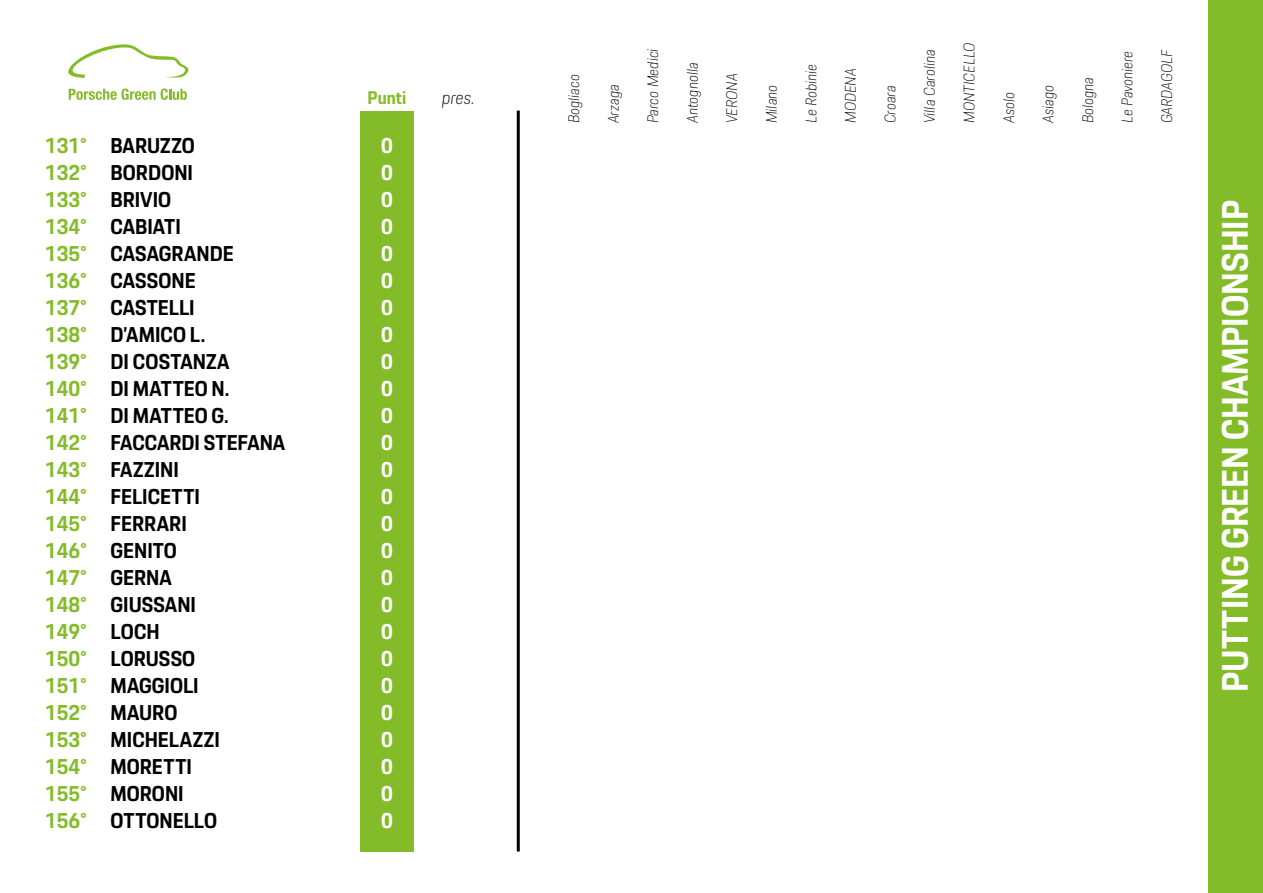
<style>
.page{position:relative;width:1263px;height:893px;background:#fff}
.page>*{position:absolute;margin:0;border:0;box-sizing:border-box;transform-origin:0 0}
.t1{font:700 36px "Porsche Next";color:#fff}
.t2{font:700 21px "Porsche Next";color:#000}
.t3{font:700 21px "Porsche Next";color:#84bc29}
.t4{font:700 21px "Porsche Next";color:#fff}
.t5{font:700 18px "Porsche Next";letter-spacing:.005em;color:#84bc29}
.t6{font:italic 100 18px "Porsche Next";color:#000}
.t7{font:italic 100 15px "Porsche Next";color:#000}
</style>
<div class="page">
<svg style="left:69px;top:89px;width:118px;height:11px"></svg>
<svg style="left:68px;top:44px;width:121px;height:34px"></svg>
<div style="left:360px;top:111px;width:54px;height:740px;background:#84bc29"></div>
<hr style="left:517px;top:111px;width:3px;height:740px;background:#000">
<div style="left:1209px;top:0;width:54px;height:893px;background:#84bc29"></div>
<p class="t3" style="left:45px;top:132px;width:44px">131°</p>
<p class="t3" style="left:45px;top:159px;width:44px">132°</p>
<p class="t3" style="left:45px;top:186px;width:44px">133°</p>
<p class="t3" style="left:45px;top:213px;width:44px">134°</p>
<p class="t3" style="left:45px;top:240px;width:44px">135°</p>
<p class="t3" style="left:45px;top:267px;width:44px">136°</p>
<p class="t3" style="left:45px;top:294px;width:44px">137°</p>
<p class="t3" style="left:45px;top:321px;width:44px">138°</p>
<p class="t3" style="left:45px;top:348px;width:44px">139°</p>
<p class="t3" style="left:45px;top:375px;width:44px">140°</p>
<p class="t3" style="left:45px;top:402px;width:44px">141°</p>
<p class="t3" style="left:45px;top:429px;width:44px">142°</p>
<p class="t3" style="left:45px;top:456px;width:44px">143°</p>
<p class="t3" style="left:45px;top:483px;width:44px">144°</p>
<p class="t3" style="left:45px;top:510px;width:44px">145°</p>
<p class="t3" style="left:45px;top:537px;width:44px">146°</p>
<p class="t3" style="left:45px;top:564px;width:44px">147°</p>
<p class="t3" style="left:45px;top:591px;width:44px">148°</p>
<p class="t3" style="left:45px;top:618px;width:44px">149°</p>
<p class="t3" style="left:45px;top:645px;width:44px">150°</p>
<p class="t3" style="left:45px;top:672px;width:44px">151°</p>
<p class="t3" style="left:45px;top:699px;width:44px">152°</p>
<p class="t3" style="left:45px;top:726px;width:44px">153°</p>
<p class="t3" style="left:45px;top:753px;width:44px">154°</p>
<p class="t3" style="left:45px;top:780px;width:44px">155°</p>
<p class="t3" style="left:45px;top:807px;width:44px">156°</p>
<p class="t2" style="left:111px;top:132px;width:86px">BARUZZO</p>
<p class="t2" style="left:111px;top:159px;width:84px">BORDONI</p>
<p class="t2" style="left:111px;top:186px;width:62px">BRIVIO</p>
<p class="t2" style="left:111px;top:213px;width:72px">CABIATI</p>
<p class="t2" style="left:111px;top:240px;width:125px">CASAGRANDE</p>
<p class="t2" style="left:111px;top:267px;width:87px">CASSONE</p>
<p class="t2" style="left:111px;top:294px;width:86px">CASTELLI</p>
<p class="t2" style="left:111px;top:321px;width:96px">D’AMICO L.</p>
<p class="t2" style="left:111px;top:348px;width:120px">DI COSTANZA</p>
<p class="t2" style="left:111px;top:375px;width:120px">DI MATTEO N.</p>
<p class="t2" style="left:111px;top:402px;width:120px">DI MATTEO G.</p>
<p class="t2" style="left:111px;top:429px;width:176px">FACCARDI STEFANA</p>
<p class="t2" style="left:111px;top:456px;width:70px">FAZZINI</p>
<p class="t2" style="left:111px;top:483px;width:91px">FELICETTI</p>
<p class="t2" style="left:111px;top:510px;width:78px">FERRARI</p>
<p class="t2" style="left:111px;top:537px;width:68px">GENITO</p>
<p class="t2" style="left:111px;top:564px;width:63px">GERNA</p>
<p class="t2" style="left:111px;top:591px;width:87px">GIUSSANI</p>
<p class="t2" style="left:111px;top:618px;width:51px">LOCH</p>
<p class="t2" style="left:111px;top:645px;width:86px">LORUSSO</p>
<p class="t2" style="left:111px;top:672px;width:90px">MAGGIOLI</p>
<p class="t2" style="left:111px;top:699px;width:68px">MAURO</p>
<p class="t2" style="left:111px;top:726px;width:111px">MICHELAZZI</p>
<p class="t2" style="left:111px;top:753px;width:83px">MORETTI</p>
<p class="t2" style="left:111px;top:780px;width:75px">MORONI</p>
<p class="t2" style="left:111px;top:807px;width:108px">OTTONELLO</p>
<p class="t5" style="left:368px;top:86px;width:40px">Punti</p>
<p class="t6" style="left:442px;top:86px;width:34px">pres.</p>
<p class="t4" style="left:381px;top:132px;width:13px">0</p>
<p class="t4" style="left:381px;top:159px;width:13px">0</p>
<p class="t4" style="left:381px;top:186px;width:13px">0</p>
<p class="t4" style="left:381px;top:213px;width:13px">0</p>
<p class="t4" style="left:381px;top:240px;width:13px">0</p>
<p class="t4" style="left:381px;top:267px;width:13px">0</p>
<p class="t4" style="left:381px;top:294px;width:13px">0</p>
<p class="t4" style="left:381px;top:321px;width:13px">0</p>
<p class="t4" style="left:381px;top:348px;width:13px">0</p>
<p class="t4" style="left:381px;top:375px;width:13px">0</p>
<p class="t4" style="left:381px;top:402px;width:13px">0</p>
<p class="t4" style="left:381px;top:429px;width:13px">0</p>
<p class="t4" style="left:381px;top:456px;width:13px">0</p>
<p class="t4" style="left:381px;top:483px;width:13px">0</p>
<p class="t4" style="left:381px;top:510px;width:13px">0</p>
<p class="t4" style="left:381px;top:537px;width:13px">0</p>
<p class="t4" style="left:381px;top:564px;width:13px">0</p>
<p class="t4" style="left:381px;top:591px;width:13px">0</p>
<p class="t4" style="left:381px;top:618px;width:13px">0</p>
<p class="t4" style="left:381px;top:645px;width:13px">0</p>
<p class="t4" style="left:381px;top:672px;width:13px">0</p>
<p class="t4" style="left:381px;top:699px;width:13px">0</p>
<p class="t4" style="left:381px;top:726px;width:13px">0</p>
<p class="t4" style="left:381px;top:753px;width:13px">0</p>
<p class="t4" style="left:381px;top:780px;width:13px">0</p>
<p class="t4" style="left:381px;top:807px;width:13px">0</p>
<p class="t7" style="left:564px;top:123px;width:51px;rotate:-90deg">Bogliaco</p>
<p class="t7" style="left:603px;top:123px;width:40px;rotate:-90deg">Arzaga</p>
<p class="t7" style="left:643px;top:123px;width:76px;rotate:-90deg">Parco Medici</p>
<p class="t7" style="left:682px;top:123px;width:62px;rotate:-90deg">Antognolla</p>
<p class="t7" style="left:722px;top:123px;width:51px;rotate:-90deg">VERONA</p>
<p class="t7" style="left:761px;top:123px;width:40px;rotate:-90deg">Milano</p>
<p class="t7" style="left:801px;top:123px;width:61px;rotate:-90deg">Le Robinie</p>
<p class="t7" style="left:840px;top:123px;width:56px;rotate:-90deg">MODENA</p>
<p class="t7" style="left:880px;top:123px;width:39px;rotate:-90deg">Croara</p>
<p class="t7" style="left:919px;top:123px;width:75px;rotate:-90deg">Villa Carolina</p>
<p class="t7" style="left:959px;top:123px;width:82px;rotate:-90deg">MONTICELLO</p>
<p class="t7" style="left:999px;top:123px;width:32px;rotate:-90deg">Asolo</p>
<p class="t7" style="left:1038px;top:123px;width:39px;rotate:-90deg">Asiago</p>
<p class="t7" style="left:1078px;top:123px;width:48px;rotate:-90deg">Bologna</p>
<p class="t7" style="left:1117px;top:123px;width:74px;rotate:-90deg">Le Pavoniere</p>
<p class="t7" style="left:1157px;top:123px;width:75px;rotate:-90deg">GARDAGOLF</p>
<p class="t1" style="left:1211px;top:692px;width:493px;rotate:-90deg">PUTTING GREEN CHAMPIONSHIP</p>
</div>
